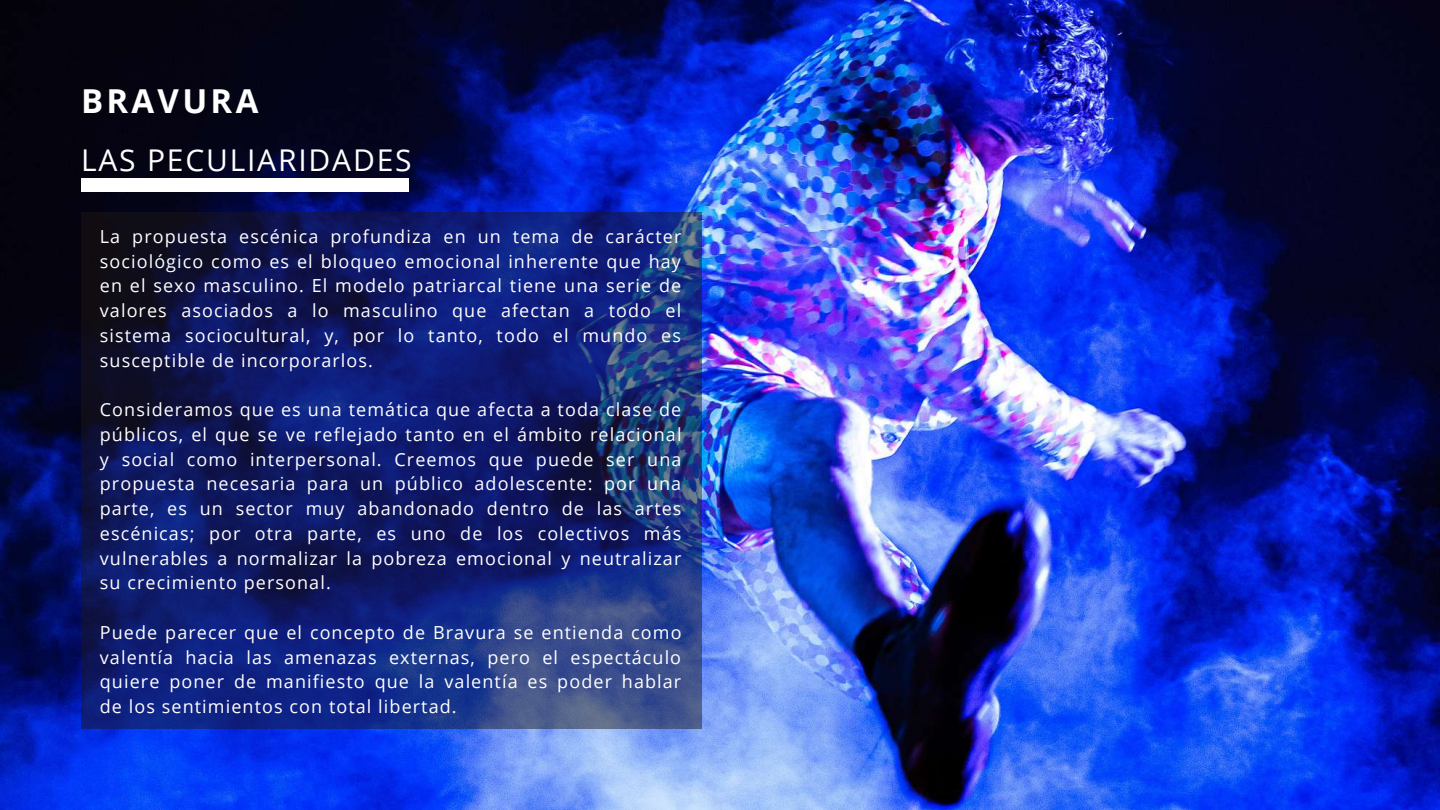
<style>
.page{position:relative;width:1440px;height:810px;background:#fff}
.page>*{position:absolute;margin:0;border:0;box-sizing:border-box;transform-origin:0 0}
.t1{font:700 33px "Open Sans";letter-spacing:.1em;color:#fff}
.t2{font:30px "Open Sans";letter-spacing:.06em;color:#fff}
.t3{font:18px/24.8px "Open Sans";letter-spacing:.06em;color:#fff;text-align:justify}
</style>
<div class="page">
<img style="left:0;top:0;width:1440px;height:810px">
<div style="left:81px;top:178px;width:328px;height:13px;background:#fff"></div>
<svg style="left:81px;top:213px;width:621px;height:516px;background:#14226b"></svg>
<h1 class="t1" style="left:81px;top:78px;width:179px">BRAVURA</h1>
<h2 class="t2" style="left:81px;top:139px;width:332px">LAS PECULIARIDADES</h2>
<p class="t3" style="left:100px;top:224px;width:583px">La propuesta escénica profundiza en un tema de carácter sociológico como es el bloqueo emocional inherente que hay en el sexo masculino. El modelo patriarcal tiene una serie de valores asociados a lo masculino que afectan a todo el sistema sociocultural, y, por lo tanto, todo el mundo es susceptible de incorporarlos.</p>
<p class="t3" style="left:100px;top:397px;width:583px">Consideramos que es una temática que afecta a toda clase de públicos, el que se ve reflejado tanto en el ámbito relacional y social como interpersonal. Creemos que puede ser una propuesta necesaria para un público adolescente: por una parte, es un sector muy abandonado dentro de las artes escénicas; por otra parte, es uno de los colectivos más vulnerables a normalizar la pobreza emocional y neutralizar su crecimiento personal.</p>
<p class="t3" style="left:100px;top:620px;width:583px">Puede parecer que el concepto de Bravura se entienda como valentía hacia las amenazas externas, pero el espectáculo quiere poner de manifiesto que la valentía es poder hablar de los sentimientos con total libertad.</p>
</div>
